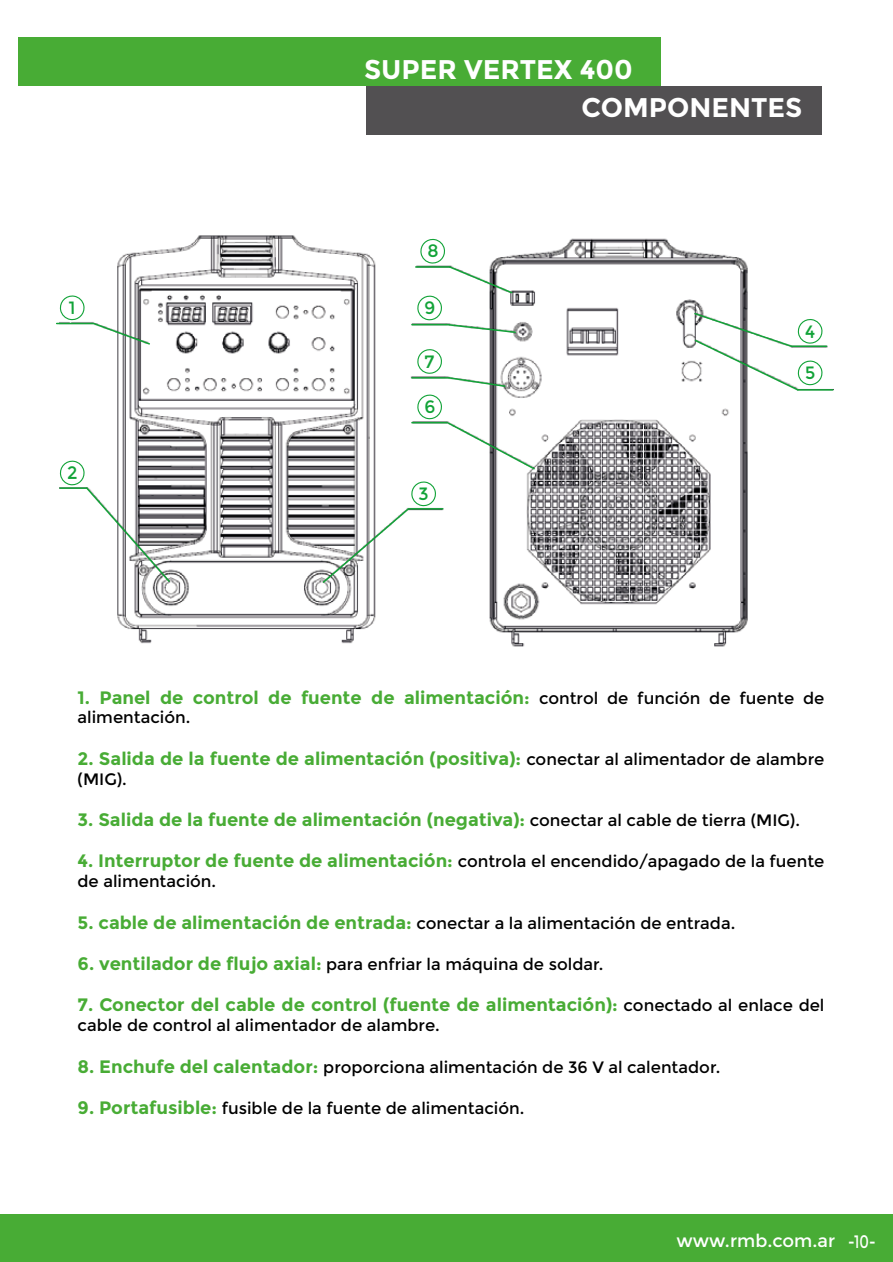
<style>
.page{position:relative;width:893px;height:1262px;background:#fff}
.page>*{position:absolute;margin:0;border:0;box-sizing:border-box;transform-origin:0 0}
.t1{font:700 27px "Montserrat";color:#fff}
.t2{font:700 18px "Montserrat";color:#48ac35}
.t3{font:18px "Montserrat";color:#fff}
.t4{font:16.5px/19.8px "Montserrat";color:#010101}
.s1{font-weight:400;font-size:16.5px;color:#010101}
.s2{font-weight:700;font-size:18px;color:#48ac35}
</style>
<div class="page">
<div style="left:367px;top:86px;width:455px;height:48px;background:#525052"></div>
<div style="left:18px;top:38px;width:642px;height:48px;background:#48ac35"></div>
<div style="left:0;top:1214px;width:892px;height:48px;background:#48ac35"></div>
<img style="left:59px;top:235px;width:775px;height:412px">
<svg style="left:92px;top:322px;width:59px;height:24px"></svg>
<hr style="left:57px;top:323px;width:37px;height:1px;background:#12a338">
<hr style="left:409px;top:508px;width:34px;height:1px;background:#12a338">
<hr style="left:412px;top:324px;width:37px;height:1px;background:#12a338">
<hr style="left:412px;top:377px;width:37px;height:1px;background:#12a338">
<hr style="left:412px;top:422px;width:35px;height:1px;background:#12a338">
<hr style="left:791px;top:345px;width:36px;height:2px;background:#12a338">
<hr style="left:798px;top:389px;width:35px;height:1px;background:#12a338">
<div style="left:63px;top:458px;width:18px;height:27px;background:#fff"></div>
<div style="left:415px;top:478px;width:18px;height:28px;background:#fff"></div>
<div style="left:422px;top:392px;width:18px;height:27px;background:#fff"></div>
<div style="left:422px;top:346px;width:18px;height:28px;background:#fff"></div>
<div style="left:425px;top:236px;width:18px;height:28px;background:#fff"></div>
<svg style="left:58px;top:290px;width:28px;height:33px"></svg>
<svg style="left:59px;top:460px;width:112px;height:123px"></svg>
<svg style="left:321px;top:481px;width:116px;height:103px"></svg>
<svg style="left:693px;top:312px;width:130px;height:80px"></svg>
<svg style="left:415px;top:394px;width:121px;height:77px"></svg>
<svg style="left:415px;top:348px;width:92px;height:40px"></svg>
<svg style="left:415px;top:238px;width:102px;height:96px"></svg>
<h1 class="t1" style="left:364px;top:53px;width:270px">SUPER VERTEX 400</h1>
<h1 class="t1" style="left:581px;top:92px;width:222px">COMPONENTES</h1>
<p class="t2" style="left:78px;top:686px;width:748px">1. Panel de control de fuente de alimentación: <span class="s1">control de función de fuente de</span></p>
<p class="t4" style="left:78px;top:708px;width:114px">alimentación.</p>
<p class="t2" style="left:78px;top:747px;width:748px">2. Salida de la fuente de alimentación (positiva): <span class="s1">conectar al alimentador de alambre</span></p>
<p class="t4" style="left:78px;top:769px;width:51px">(MIG).</p>
<p class="t2" style="left:78px;top:809px;width:724px">3. Salida de la fuente de alimentación (negativa): <span class="s1">conectar al cable de tierra (MIG).</span></p>
<p class="t4" style="left:78px;top:852px;width:748px"><span class="s2">4. Interruptor de fuente de alimentación:</span> controla el encendido/apagado de la fuente de alimentación.</p>
<p class="t4" style="left:78px;top:913px;width:659px"><span class="s2">5. cable de alimentación de entrada:</span> conectar a la alimentación de entrada.</p>
<p class="t4" style="left:78px;top:954px;width:527px"><span class="s2">6. ventilador de flujo axial:</span> para enfriar la máquina de soldar.</p>
<p class="t2" style="left:78px;top:994px;width:748px">7. Conector del cable de control (fuente de alimentación): <span class="s1">conectado al enlace del</span></p>
<p class="t4" style="left:78px;top:1015px;width:364px">cable de control al alimentador de alambre.</p>
<p class="t4" style="left:78px;top:1057px;width:644px"><span class="s2">8. Enchufe del calentador:</span> proporciona alimentación de 36 V al calentador.</p>
<p class="t4" style="left:78px;top:1098px;width:448px"><span class="s2">9. Portafusible:</span> fusible de la fuente de alimentación.</p>
<p class="t3" style="left:676px;top:1229px;width:201px">www.rmb.com.ar -2-10-</p>
</div>
